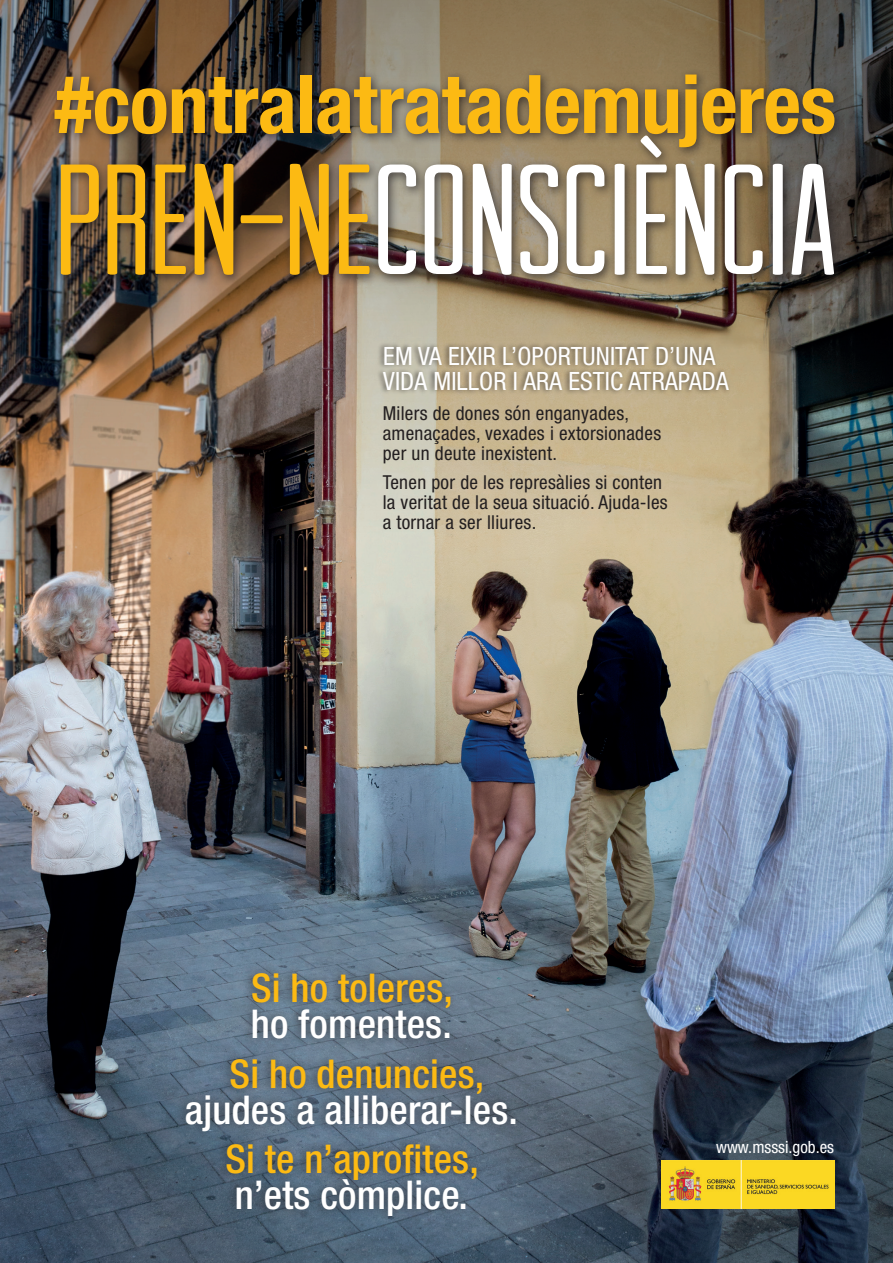
<style>
.page{position:relative;width:893px;height:1263px;background:#fff}
.page>*{position:absolute;margin:0;border:0;box-sizing:border-box;transform-origin:0 0}
.t1{font:157.5px "Arvil Sans";letter-spacing:-.015em;color:#fff}
.t2{font:700 condensed 81px "Helvetica Neue";letter-spacing:-.005em;color:#fcba13}
.t3{font:500 condensed 39.6px/36px "Helvetica Neue LT Std";letter-spacing:.005em;color:#fcba13}
.t4{font:500 condensed 39.6px/36px "Helvetica Neue LT Std";letter-spacing:.005em;color:#fff;text-align:center}
.t5{font:condensed 25.2px/25.2px "Helvetica Neue LT Std";letter-spacing:.005em;color:#fff}
.t6{font:condensed 19.2px/20.1px "Helvetica Neue";letter-spacing:.015em;color:#231f20}
.t7{font:condensed 16.95px "Helvetica Neue LT Std";color:#fff}
.s1{color:#fcba13}
.s2{color:#fff}
</style>
<div class="page">
<img style="left:0;top:0;width:893px;height:1263px">
<img style="left:662px;top:1160px;width:172px;height:49px">
<div style="left:174px;top:964px;width:348px;height:261px;background:#231f20;opacity:.6"></div>
<div style="left:376px;top:342px;width:355px;height:53px;background:#231f20;opacity:.6"></div>
<div style="left:48px;top:68px;width:798px;height:219px;background:#231f20;opacity:.75"></div>
<h1 class="t2" style="left:55px;top:55px;width:783px">#contralatratademujeres</h1>
<h1 class="t1" style="left:55px;top:133px;width:784px"><span class="s1">PREN-NE</span>CONSCIÈNCIA</h1>
<p class="t5" style="left:383px;top:343px;width:347px">EM VA EIXIR L’OPORTUNITAT D’UNA<br>VIDA MILLOR I ARA ESTIC ATRAPADA</p>
<p class="t6" style="left:383px;top:403px;width:280px">Milers de dones són enganyades, amenaçades, vexades i extorsionades per un deute inexistent.</p>
<p class="t6" style="left:383px;top:472px;width:287px">Tenen por de les represàlies si conten la veritat de la seua situació. Ajuda-les a tornar a ser lliures.</p>
<p class="t3" style="left:251px;top:969px;width:204px">Si ho toleres, <span class="s2">ho fomentes.</span></p>
<p class="t4" style="left:185px;top:1055px;width:335px"><span class="s1">Si ho denuncies, </span>ajudes a alliberar-les.</p>
<p class="t3" style="left:225px;top:1140px;width:255px">Si te n’aprofites, <span class="s2">n’ets còmplice.</span></p>
<p class="t7" style="left:716px;top:1137px;width:120px">www.msssi.gob.es</p>
</div>
